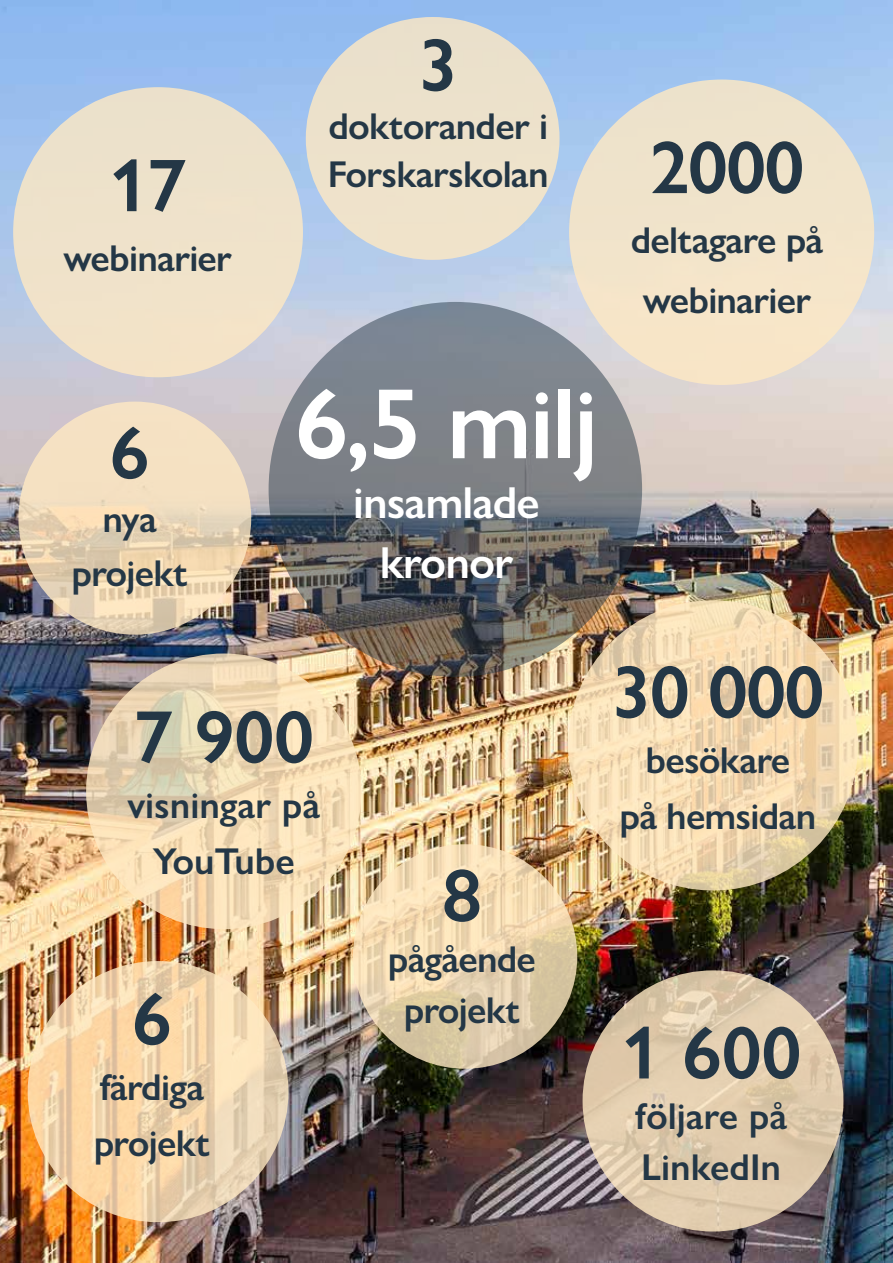
<style>
.page{position:relative;width:893px;height:1263px;background:#fff}
.page>*{position:absolute;margin:0;border:0;box-sizing:border-box;transform-origin:0 0}
.t1{font:600 100.5px "Gill Sans Nova";color:#fff}
.t2{font:600 75px "Gill Sans Nova";letter-spacing:-.02em;color:#243746}
.t3{font:600 45px/60px "Gill Sans Nova";letter-spacing:-.02em;color:#fff;text-align:center}
.t4{font:600 37.5px/55.5px "Gill Sans Nova";letter-spacing:-.02em;color:#243746;text-align:center}
.t5{font:600 37.5px/51px "Gill Sans Nova";color:#243746}
</style>
<div class="page">
<img style="left:0;top:0;width:893px;height:1263px">
<div style="left:569px;top:80px;width:305px;height:305px;background:#f1e4cb;border-radius:50%"></div>
<svg style="left:269px;top:302px;width:373px;height:375px;background:#6e7175"></svg>
<svg style="left:583px;top:970px;width:260px;height:261px;background:#e0cbad"></svg>
<div style="left:306px;top:17px;width:254px;height:243px;background:#ede1cb;border-radius:50%"></div>
<svg style="left:568px;top:600px;width:290px;height:290px;background:#f1d9b1"></svg>
<div style="left:13px;top:87px;width:290px;height:290px;background:#efe2ca;border-radius:50%"></div>
<svg style="left:353px;top:844px;width:224px;height:225px;background:#e9d4ae"></svg>
<svg style="left:18px;top:402px;width:233px;height:233px;background:#edd9b9"></svg>
<svg style="left:28px;top:961px;width:260px;height:261px;background:#f1d5ac"></svg>
<svg style="left:86px;top:653px;width:275px;height:276px;background:#eed9b4"></svg>
<h2 class="t2" style="left:109px;top:139px;width:80px">17</h2>
<p class="t4" style="left:64px;top:230px;width:170px">webinarier</p>
<h2 class="t2" style="left:418px;top:19px;width:41px">3</h2>
<p class="t4" style="left:328px;top:102px;width:222px;line-height:48px;text-align:left">doktorander i<br>Forskarskolan</p>
<h2 class="t2" style="left:650px;top:121px;width:156px">2000</h2>
<p class="t4" style="left:631px;top:210px;width:194px;line-height:60px">deltagare på webinarier</p>
<h2 class="t2" style="left:110px;top:407px;width:41px">6</h2>
<p class="t4" style="left:71px;top:492px;width:118px;line-height:54px">nya projekt</p>
<h1 class="t1" style="left:295px;top:362px;width:305px">6,5 milj</h1>
<p class="t3" style="left:353px;top:473px;width:188px">insamlade kronor</p>
<h2 class="t2" style="left:134px;top:691px;width:182px">7 900</h2>
<p class="t5" style="left:127px;top:777px;width:194px;line-height:55.5px;text-align:center">visningar på<br>YouTube</p>
<h2 class="t2" style="left:132px;top:973px;width:41px">6</h2>
<p class="t4" style="left:94px;top:1059px;width:118px;text-align:left">färdiga projekt</p>
<h2 class="t2" style="left:442px;top:849px;width:41px">8</h2>
<p class="t4" style="left:388px;top:934px;width:150px;line-height:51px">pågående projekt</p>
<h2 class="t2" style="left:612px;top:646px;width:214px">30 000</h2>
<p class="t4" style="left:620px;top:732px;width:198px">besökare<br>på hemsidan</p>
<h2 class="t2" style="left:621px;top:1007px;width:182px">1 600</h2>
<p class="t5" style="left:635px;top:1091px;width:153px">följare på<br>LinkedIn</p>
</div>
